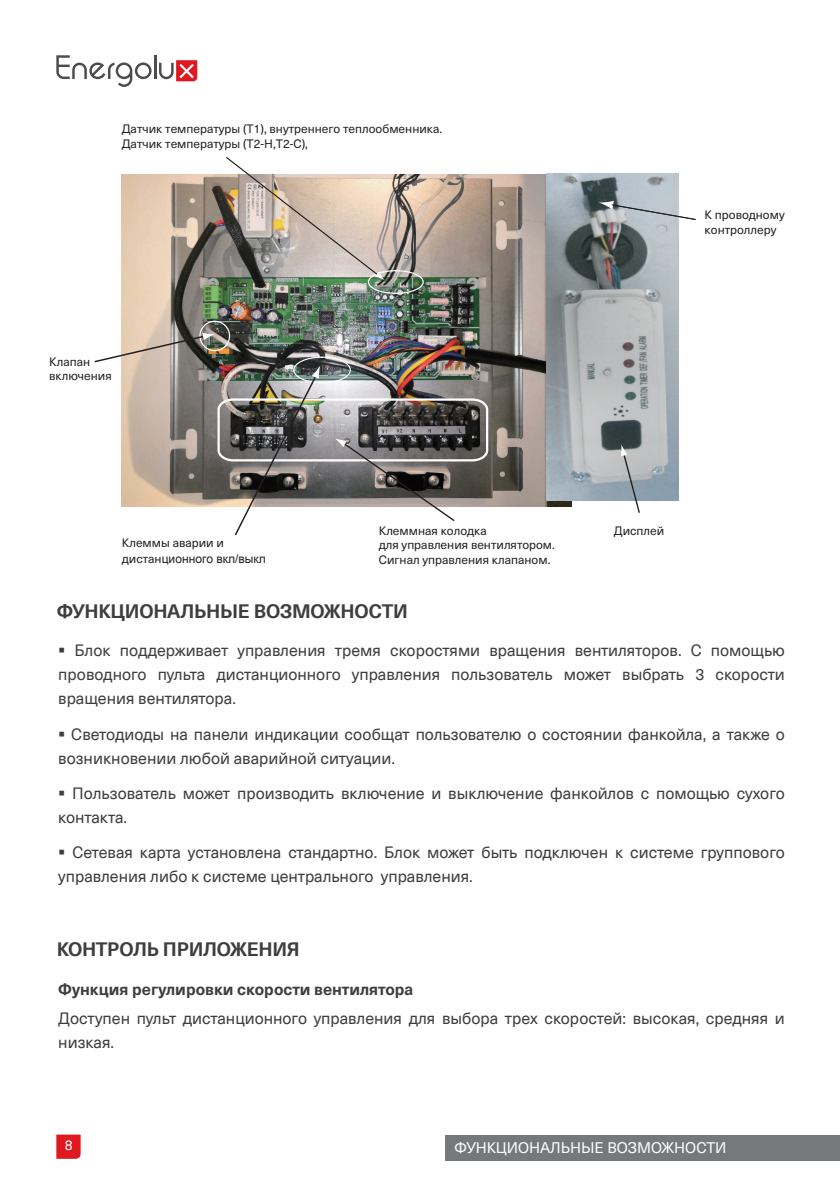
<style>
.page{position:relative;width:840px;height:1191px;background:#fff}
.page>*{position:absolute;margin:0;border:0;box-sizing:border-box;transform-origin:0 0}
.t1{font:700 19px "Neue Haas Unica Pan Euro";letter-spacing:-.01em;color:#3e3e3f}
.t2{font:16px/24px "Neue Haas Unica Pan Euro";color:#3e3e3f}
.t3{font:700 16px "Neue Haas Unica Pan Euro";color:#3e3e3f}
.t4{font:15px "Neue Haas Unica Pan Euro";color:#fff}
.t5{font:14px "Neue Haas Unica Pan Euro";color:#fff}
.t6{font:12px/14.4px "Neue Haas Unica Pan Euro";color:#231f20}
.t7{font:12px "Arial";color:#231f20}
.s1{font-family:"Neue Haas Unica Pan Euro"}
</style>
<div class="page">
<svg style="left:56px;top:1134px;width:25px;height:24px"></svg>
<hr style="left:154px;top:56px;width:2px;height:23px;background:#4b4c4d">
<svg style="left:159px;top:60px;width:38px;height:21px"></svg>
<svg style="left:56px;top:55px;width:95px;height:32px"></svg>
<div style="left:445px;top:1135px;width:394px;height:25px;background:#76787b"></div>
<img style="left:122px;top:174px;width:449px;height:332px">
<img style="left:546px;top:173px;width:132px;height:327px">
<div style="left:199px;top:321px;width:31px;height:30px;border:1px solid #fff;border-radius:50%"></div>
<svg style="left:620px;top:444px;width:20px;height:69px"></svg>
<img style="left:94px;top:333px;width:395px;height:203px">
<svg style="left:598px;top:201px;width:98px;height:19px"></svg>
<div style="left:367px;top:270px;width:56px;height:24px;border:1px solid #fff;border-radius:50%"></div>
<svg style="left:224px;top:157px;width:160px;height:123px;background:#c5bbb0"></svg>
<p class="t6" style="left:122px;top:121px;width:322px">Датчик температуры (T1), внутреннего теплообменника.<br>Датчик температуры (T2-H,T2-C),</p>
<p class="t6" style="left:49px;top:353px;width:64px">Клапан включения</p>
<p class="t6" style="left:704px;top:207px;width:81px">К проводному контроллеру</p>
<p class="t6" style="left:122px;top:535px;width:104px">Клеммы аварии и</p>
<p class="t7" style="left:122px;top:552px;width:145px"><span class="s1">дистан</span>ционного вкл/выкл</p>
<p class="t6" style="left:378px;top:523px;width:177px">Клеммная колодка<br>для управления вентилятором.<br>Сигнал управления клапаном.</p>
<p class="t6" style="left:613px;top:523px;width:52px">Дисплей</p>
<p class="t1" style="left:57px;top:597px;width:352px">ФУНКЦИОНАЛЬНЫЕ ВОЗМОЖНОСТИ</p>
<p class="t2" style="left:58px;top:637px;width:727px;text-align:justify">▪ Блок поддерживает управления тремя скоростями вращения вентиляторов. С помощью проводного пульта дистанционного управления пользователь может выбрать 3 скорости вращения вентилятора.</p>
<p class="t2" style="left:58px;top:721px;width:727px">▪ Светодиоды на панели индикации сообщат пользователю о состоянии фанкойла, а также о возникновении любой аварийной ситуации.</p>
<p class="t2" style="left:58px;top:780px;width:727px">▪ Пользователь может производить включение и выключение фанкойлов с помощью сухого контакта.</p>
<p class="t2" style="left:58px;top:839px;width:727px">▪ Сетевая карта установлена стандартно. Блок может быть подключен к системе группового управления либо к системе центрального управления.</p>
<p class="t1" style="left:57px;top:935px;width:244px">КОНТРОЛЬ ПРИЛОЖЕНИЯ</p>
<p class="t3" style="left:58px;top:976px;width:356px">Функция регулировки скорости вентилятора</p>
<p class="t2" style="left:58px;top:1005px;width:727px">Доступен пульт дистанционного управления для выбора трех скоростей: высокая, средняя и низкая.</p>
<p class="t5" style="left:65px;top:1135px;width:9px">8</p>
<p class="t4" style="left:454px;top:1137px;width:273px">ФУНКЦИОНАЛЬНЫЕ ВОЗМОЖНОСТИ</p>
</div>
